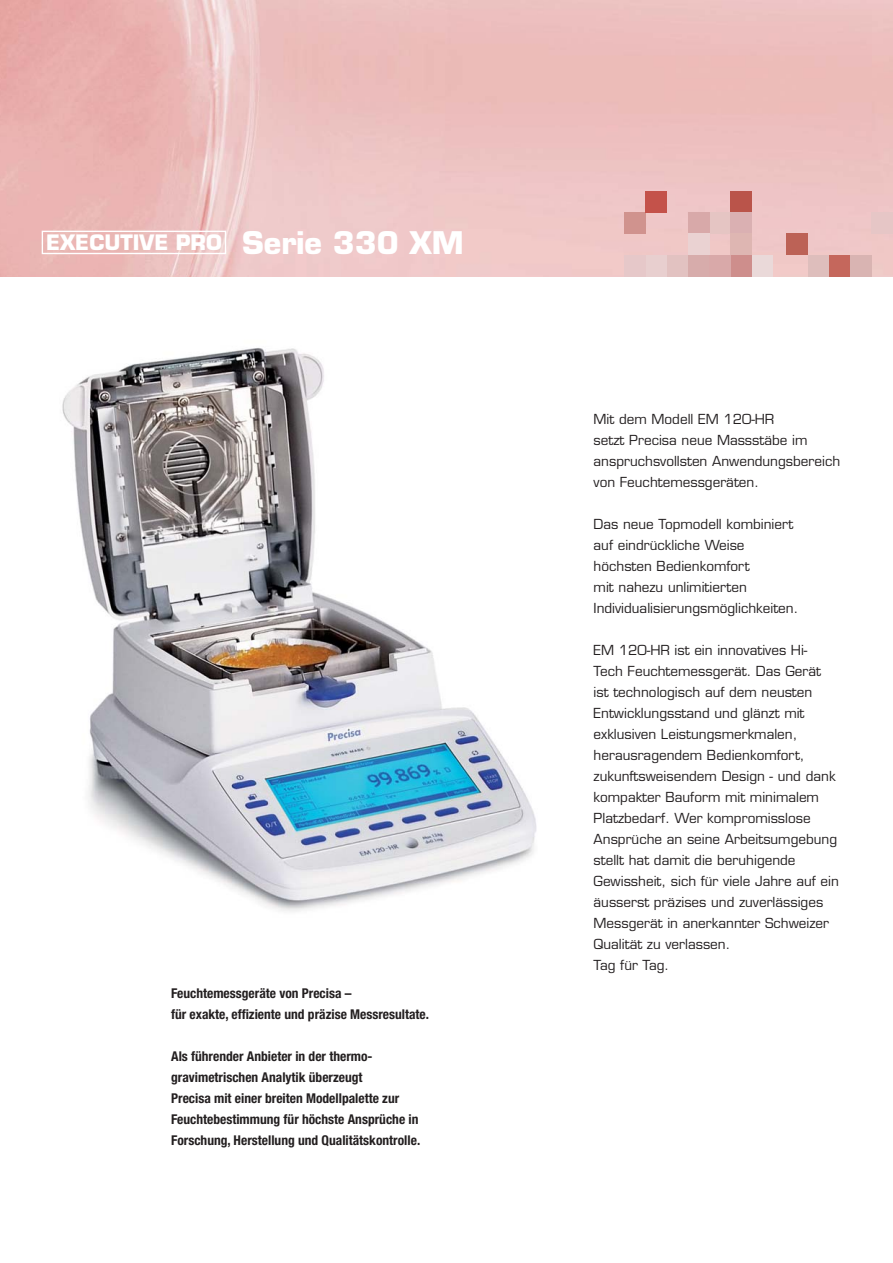
<style>
.page{position:relative;width:893px;height:1263px;background:#fff}
.page>*{position:absolute;margin:0;border:0;box-sizing:border-box;transform-origin:0 0}
.t1{font:700 20.7px "Eurostile LT";color:#fff}
.t2{font:13.5px/21px "Eurostile LT";color:#231f20}
.t3{font:700 condensed 13.5px/21px "Helvetica Neue LT";color:#231f20}
.s1{font-size:30.45px}
</style>
<div class="page">
<img style="left:62px;top:348px;width:475px;height:564px">
<img style="left:0;top:0;width:893px;height:276px">
<div style="left:752px;top:255px;width:21px;height:21px;background:#ead9d9"></div>
<div style="left:730px;top:255px;width:22px;height:21px;background:#ce8e8c"></div>
<div style="left:666px;top:255px;width:22px;height:21px;background:#e2c2c1"></div>
<div style="left:688px;top:255px;width:21px;height:21px;background:#d7acab"></div>
<div style="left:709px;top:213px;width:21px;height:21px;background:#e5c5c3"></div>
<div style="left:688px;top:213px;width:21px;height:21px;background:#d8a9a9"></div>
<div style="left:730px;top:191px;width:22px;height:22px;background:#ba544a"></div>
<div style="left:808px;top:255px;width:21px;height:21px;background:#debebc"></div>
<div style="left:829px;top:255px;width:21px;height:21px;background:#c5675c"></div>
<div style="left:850px;top:255px;width:22px;height:21px;background:#d9b4b2"></div>
<div style="left:624px;top:213px;width:21px;height:21px;background:#d0938e"></div>
<div style="left:688px;top:234px;width:21px;height:21px;background:#ead2d2"></div>
<div style="left:645px;top:255px;width:21px;height:21px;background:#e8cfcf"></div>
<div style="left:624px;top:255px;width:21px;height:21px;background:#e6c8c9"></div>
<div style="left:872px;top:213px;width:21px;height:21px;background:#e6c6c6"></div>
<div style="left:730px;top:213px;width:22px;height:21px;background:#dab0b2"></div>
<div style="left:730px;top:234px;width:22px;height:21px;background:#deb6b2"></div>
<div style="left:645px;top:191px;width:21px;height:22px;background:#c4524a"></div>
<div style="left:709px;top:255px;width:21px;height:21px;background:#d9a9a9"></div>
<div style="left:786px;top:234px;width:21px;height:21px;background:#bc6256"></div>
<div style="left:42px;top:231px;width:184px;height:23px;border:1px solid #fff"></div>
<h1 class="t1" style="left:46px;top:234px;width:419px">EXECUTIVE PRO <span class="s1">Serie 330 XM</span></h1>
<p class="t3" style="left:171px;top:984px;width:259px">Feuchtemessgeräte von Precisa –<br>für exakte, effiziente und präzise Messresultate.</p>
<p class="t3" style="left:171px;top:1047px;width:251px">Als führender Anbieter in der thermo&shy;gravimetrischen Analytik überzeugt<br>Precisa mit einer breiten Modellpalette zur Feuchtebestimmung für höchste Ansprüche in Forschung, Herstellung und Qualitätskontrolle.</p>
<p class="t2" style="left:594px;top:410px;width:248px">Mit dem Modell EM 120-HR<br>setzt Precisa neue Massstäbe im anspruchsvollsten Anwendungsbereich von Feuchtemessgeräten.</p>
<p class="t2" style="left:594px;top:515px;width:206px">Das neue Topmodell kombiniert auf eindrückliche Weise höchsten Bedienkomfort<br>mit nahezu unlimitierten<br>Individualisierungsmöglichkeiten.</p>
<p class="t2" style="left:594px;top:641px;width:247px">EM 120-HR ist ein innovatives Hi-<br>Tech Feuchtemessgerät. Das Gerät ist technologisch auf dem neusten<br>Entwicklungsstand und glänzt mit exklusiven Leistungsmerkmalen, herausragendem Bedienkomfort, zukunftsweisendem Design - und dank kompakter Bauform mit minimalem<br>Platzbedarf. Wer kompromisslose<br>Ansprüche an seine Arbeitsumgebung stellt hat damit die beruhigende<br>Gewissheit, sich für viele Jahre auf ein äusserst präzises und zuverlässiges<br>Messgerät in anerkannter Schweizer<br>Qualität zu verlassen.<br>Tag für Tag.</p>
</div>
